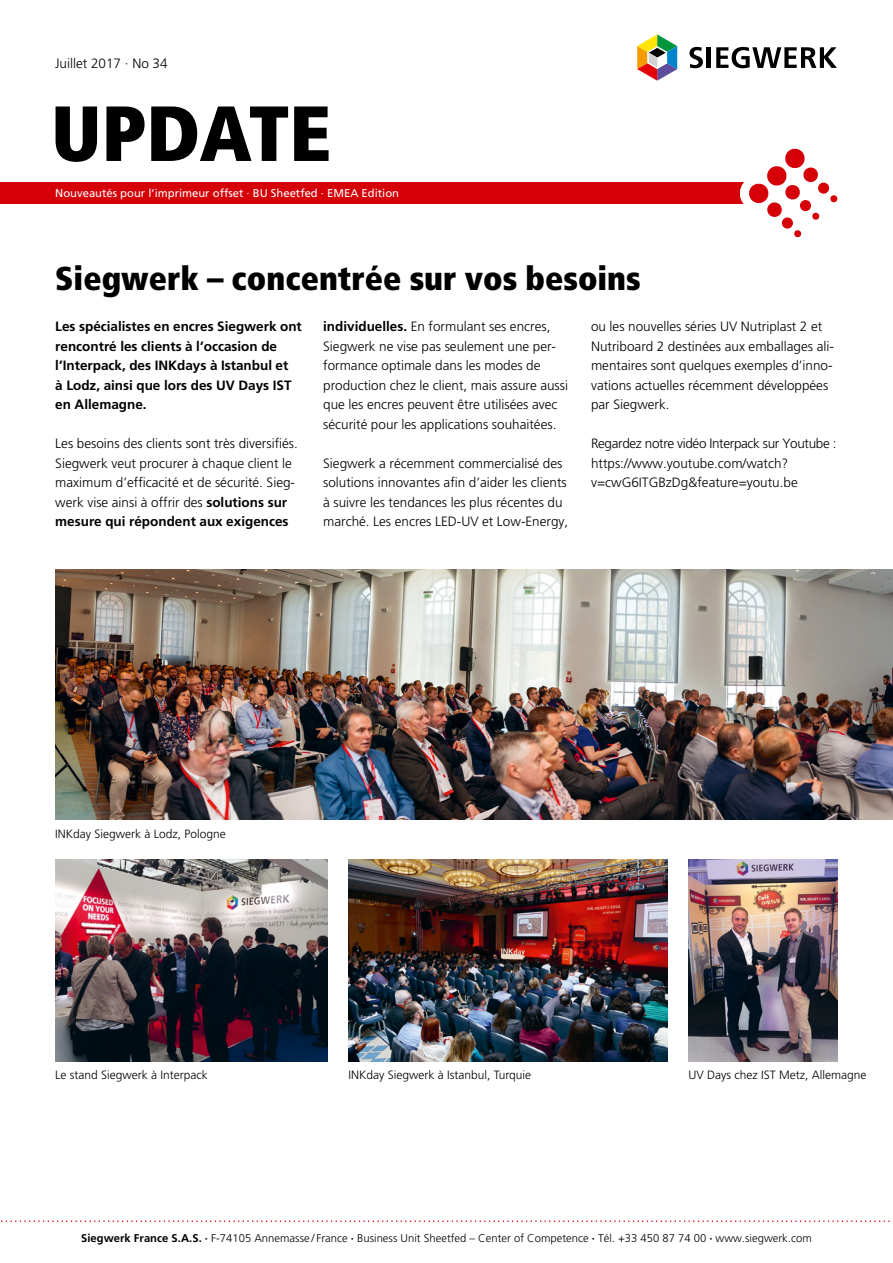
<style>
.page{position:relative;width:893px;height:1263px;background:#fff}
.page>*{position:absolute;margin:0;border:0;box-sizing:border-box;transform-origin:0 0}
.t1{font:900 condensed 78px "Frutiger";color:#000}
.t2{font:900 condensed 33px "Frutiger";color:#000}
.t3{font:300 13.5px/19.5px "Frutiger";color:#000}
.t4{font:700 13.5px/19.5px "Frutiger";color:#000}
.t5{font:300 12px "Frutiger";color:#000}
.t6{font:300 11.25px "Frutiger";letter-spacing:.005em;color:#000}
.t7{font:11.25px "Frutiger";color:#fff}
.s1{font-weight:700}
</style>
<div class="page">
<svg style="left:637px;top:34px;width:41px;height:47px"></svg>
<svg style="left:689px;top:47px;width:14px;height:21px"></svg>
<hr style="left:707px;top:47px;width:4px;height:21px;background:#000">
<svg style="left:716px;top:47px;width:121px;height:21px"></svg>
<div style="left:0;top:183px;width:748px;height:21px;background:#d50008"></div>
<svg style="left:1px;top:1220px;width:892px;height:2px"></svg>
<svg style="left:725px;top:148px;width:113px;height:90px"></svg>
<img style="left:348px;top:859px;width:319px;height:202px">
<img style="left:55px;top:859px;width:272px;height:202px">
<img style="left:688px;top:859px;width:149px;height:202px">
<img style="left:55px;top:570px;width:838px;height:249px">
<p class="t3" style="left:55px;top:53px;width:114px">Juillet 2017 · No 34</p>
<h1 class="t1" style="left:51px;top:86px;width:282px">UPDATE</h1>
<p class="t7" style="left:55px;top:186px;width:345px">Nouveautés pour l’imprimeur offset · BU Sheetfed · EMEA Edition</p>
<h2 class="t2" style="left:55px;top:258px;width:587px">Siegwerk – concentrée sur vos besoins</h2>
<p class="t3" style="left:323px;top:317px;width:246px"><span class="s1">individuelles.</span> En formulant ses encres, Siegwerk ne vise pas seulement une per&shy;formance optimale dans les modes de production chez le client, mais assure aussi que les encres peuvent être utilisées avec sécurité pour les applications souhaitées.</p>
<p class="t3" style="left:323px;top:453px;width:247px">Siegwerk a récemment commercialisé des solutions innovantes afin d’aider les clients à suivre les tendances les plus récentes du marché. Les encres LED-UV et Low-Energy,</p>
<p class="t3" style="left:591px;top:317px;width:244px">ou les nouvelles séries UV Nutriplast 2 et Nutriboard 2 destinées aux emballages ali&shy;mentaires sont quelques exemples d’inno&shy;vations actuelles récemment développées par Siegwerk.</p>
<p class="t3" style="left:591px;top:434px;width:247px">Regardez notre vidéo Interpack sur Youtube : https://www.youtube.com/watch? v=cwG6ITGBzDg&amp;feature=youtu.be</p>
<p class="t4" style="left:55px;top:317px;width:248px">Les spécialistes en encres Siegwerk ont rencontré les clients à l’occasion de l’Interpack, des INKdays à Istanbul et<br>à Lodz, ainsi que lors des UV Days IST en Allemagne.</p>
<p class="t3" style="left:55px;top:434px;width:244px">Les besoins des clients sont très diversifiés.<br>Siegwerk veut procurer à chaque client le maximum d’efficacité et de sécurité. Sieg&shy;werk vise ainsi à offrir des <span class="s1">solutions sur mesure qui répondent aux exigences</span></p>
<p class="t5" style="left:55px;top:827px;width:172px">INKday Siegwerk à Lodz, Pologne</p>
<p class="t5" style="left:55px;top:1067px;width:154px">Le stand Siegwerk à Interpack</p>
<p class="t5" style="left:348px;top:1067px;width:184px">INKday Siegwerk à Istanbul, Turquie</p>
<p class="t5" style="left:688px;top:1067px;width:180px">UV Days chez IST Metz, Allemagne</p>
<p class="t6" style="left:81px;top:1231px;width:732px"><span class="s1">Siegwerk France S.A.S. ·</span> F-74105 Annemasse/ France <span class="s1">·</span> Business Unit Sheetfed – Center of Competence <span class="s1">·</span> Tél. +33 450 87 74 00 <span class="s1">·</span> www.siegwerk.com</p>
</div>
